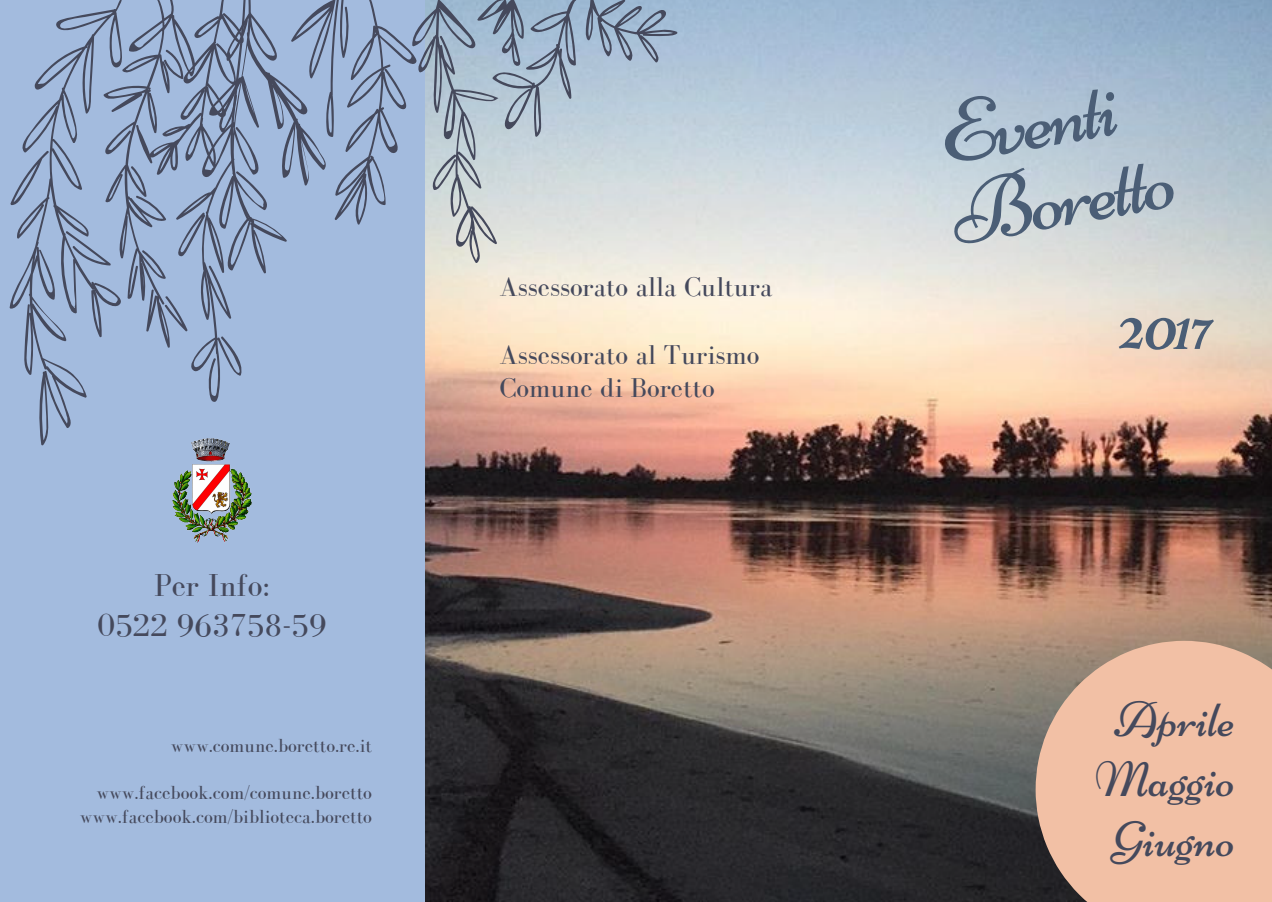
<style>
.page{position:relative;width:1272px;height:902px;background:#fff}
.page>*{position:absolute;margin:0;border:0;box-sizing:border-box;transform-origin:0 0}
.t1{font:87.15px/81px "Niconne";color:#4b5e76}
.t2{font:73.5px "Niconne";color:#4b5e76}
.t3{font:49.8px/59.7px "Niconne";color:#45495c;text-align:center}
.t4{font:32.7px/39.2px "Bodoni FLF";color:#45495c;text-align:center}
.t5{font:28.05px/33.6px "Bodoni FLF";color:#45495c}
.t6{font:19.5px/23.4px "Bodoni FLF";color:#45495c;text-align:right}
</style>
<div class="page">
<img style="left:424px;top:0;width:847px;height:901px">
<div style="left:0;top:0;width:424px;height:901px;background:#a3bbde"></div>
<svg style="left:10px;top:11px;width:93px;height:434px"></svg>
<svg style="left:65px;top:230px;width:38px;height:35px"></svg>
<svg style="left:10px;top:150px;width:39px;height:55px"></svg>
<svg style="left:103px;top:0;width:188px;height:402px"></svg>
<svg style="left:585px;top:0;width:92px;height:62px"></svg>
<svg style="left:291px;top:0;width:286px;height:263px"></svg>
<svg style="left:163px;top:0;width:87px;height:259px"></svg>
<svg style="left:1035px;top:640px;width:236px;height:261px;fill:#f2c0a5"></svg>
<img style="left:172px;top:438px;width:80px;height:104px">
<h3 class="t4" style="left:97px;top:566px;width:230px">Per Info:<br>0522 963758-59</h3>
<p class="t6" style="left:171px;top:734px;width:203px">www.comune.boretto.re.it</p>
<p class="t6" style="left:80px;top:781px;width:294px">www.facebook.com/comune.boretto www.facebook.com/biblioteca.boretto</p>
<h3 class="t5" style="left:499px;top:271px;width:275px">Assessorato alla Cultura</h3>
<h3 class="t5" style="left:499px;top:338px;width:261px">Assessorato al Turismo<br>Comune di Boretto</h3>
<h1 class="t1" style="left:931px;top:97px;width:226px;rotate:-10deg">Eventi<br>Boretto</h1>
<h2 class="t2" style="left:1117px;top:281px;width:97px">2017</h2>
<h3 class="t3" style="left:1094px;top:690px;width:142px">Aprile<br>Maggio<br>Giugno</h3>
</div>
